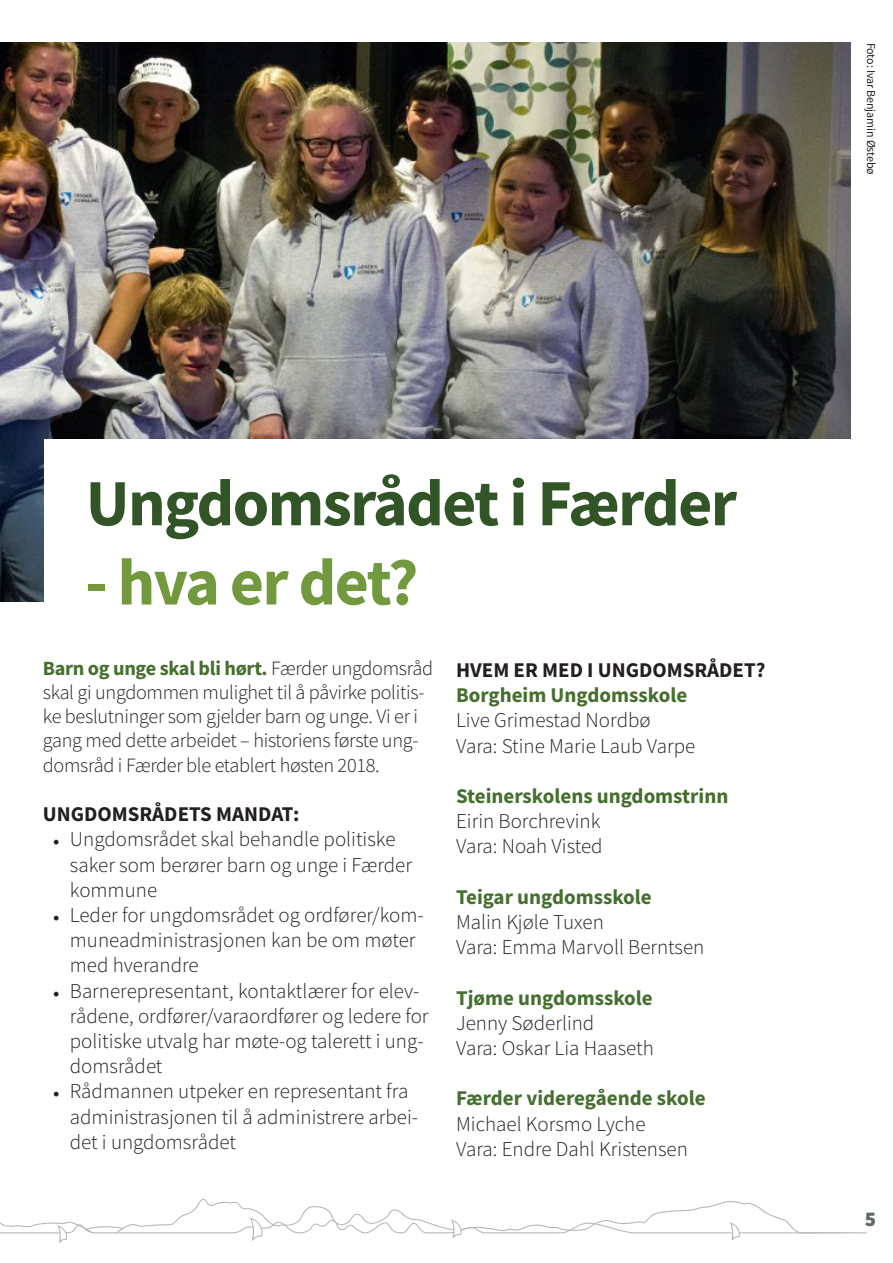
<style>
.page{position:relative;width:893px;height:1263px;background:#fff}
.page>*{position:absolute;margin:0;border:0;box-sizing:border-box;transform-origin:0 0}
.t1{font:700 66px "Source Sans Pro";letter-spacing:-.025em;color:#315527}
.t2{font:700 66px "Source Sans Pro";letter-spacing:-.025em;color:#72993d}
.t3{font:300 21px/25.2px "Source Sans Pro";color:#231f20}
.t4{font:700 21px "Source Sans Pro";color:#456f2f}
.t5{font:700 21px "Source Sans Pro";color:#231f20}
.t6{font:900 21px "Source Sans Pro";color:#5e6769}
.t7{font:300 20.25px/24.3px "Source Sans Pro";letter-spacing:-.015em;color:#231f20}
.t8{font:12px "Source Sans Pro";letter-spacing:-.01em;color:#231f20}
.s1{font-weight:700;color:#456f2f}
.s2{font-family:"Minion Pro";font-weight:400;font-size:18px}
</style>
<div class="page">
<svg style="left:0;top:1199px;width:867px;height:44px"></svg>
<img style="left:0;top:43px;width:850px;height:558px">
<div style="left:44px;top:439px;width:824px;height:192px;background:#fff"></div>
<p class="t8" style="left:879px;top:43px;width:134px;rotate:90deg">Foto: Ivar Benjamin Østebø</p>
<p class="t1" style="left:86px;top:459px;width:653px">Ungdomsrådet i Færder</p>
<p class="t2" style="left:86px;top:538px;width:334px">- hva er det?</p>
<p class="t7" style="left:43px;top:656px;width:392px"><span class="s1">Barn og unge skal bli hørt.</span> Færder ungdomsråd skal gi ungdommen mulighet til å påvirke politis&shy;ke beslutninger som gjelder barn og unge. Vi er i gang med dette arbeidet – historiens første ung&shy;domsråd i Færder ble etablert høsten 2018.</p>
<p class="t5" style="left:43px;top:800px;width:258px">UNGDOMSRÅDETS MANDAT:</p>
<p class="t3" style="left:70px;top:827px;width:344px;text-indent:-17px"><span class="s2">•</span> Ungdomsrådet skal behandle politiske saker som berører barn og unge i Færder kommune</p>
<p class="t3" style="left:70px;top:902px;width:355px;text-indent:-17px"><span class="s2">•</span> Leder for ungdomsrådet og ordfører/kom&shy;muneadministrasjonen kan be om møter med hverandre</p>
<p class="t3" style="left:70px;top:978px;width:360px;text-indent:-17px"><span class="s2">•</span> Barnerepresentant, kontaktlærer for elev&shy;rådene, ordfører/varaordfører og ledere for politiske utvalg har møte-og talerett i ung&shy;domsrådet</p>
<p class="t3" style="left:70px;top:1079px;width:350px;text-indent:-17px"><span class="s2">•</span> Rådmannen utpeker en representant fra administrasjonen til å administrere arbei&shy;det i ungdomsrådet</p>
<p class="t5" style="left:456px;top:656px;width:311px">HVEM ER MED I UNGDOMSRÅDET?</p>
<p class="t4" style="left:456px;top:681px;width:233px">Borgheim Ungdomsskole</p>
<p class="t3" style="left:456px;top:708px;width:196px">Live Grimestad Nordbø</p>
<p class="t3" style="left:456px;top:733px;width:241px">Vara: Stine Marie Laub Varpe</p>
<p class="t4" style="left:456px;top:782px;width:274px">Steinerskolens ungdomstrinn</p>
<p class="t3" style="left:456px;top:809px;width:146px">Eirin Borchrevink</p>
<p class="t3" style="left:456px;top:834px;width:148px">Vara: Noah Visted</p>
<p class="t4" style="left:456px;top:882px;width:197px">Teigar ungdomsskole</p>
<p class="t3" style="left:456px;top:909px;width:149px">Malin Kjøle Tuxen</p>
<p class="t3" style="left:456px;top:935px;width:250px">Vara: Emma Marvoll Berntsen</p>
<p class="t4" style="left:456px;top:983px;width:198px">Tjøme ungdomsskole</p>
<p class="t3" style="left:456px;top:1010px;width:140px">Jenny Søderlind</p>
<p class="t3" style="left:456px;top:1035px;width:199px">Vara: Oskar Lia Haaseth</p>
<p class="t4" style="left:456px;top:1084px;width:251px">Færder videregående skole</p>
<p class="t3" style="left:456px;top:1111px;width:191px">Michael Korsmo Lyche</p>
<p class="t3" style="left:456px;top:1136px;width:233px">Vara: Endre Dahl Kristensen</p>
<p class="t6" style="left:865px;top:1204px;width:13px">5</p>
</div>
